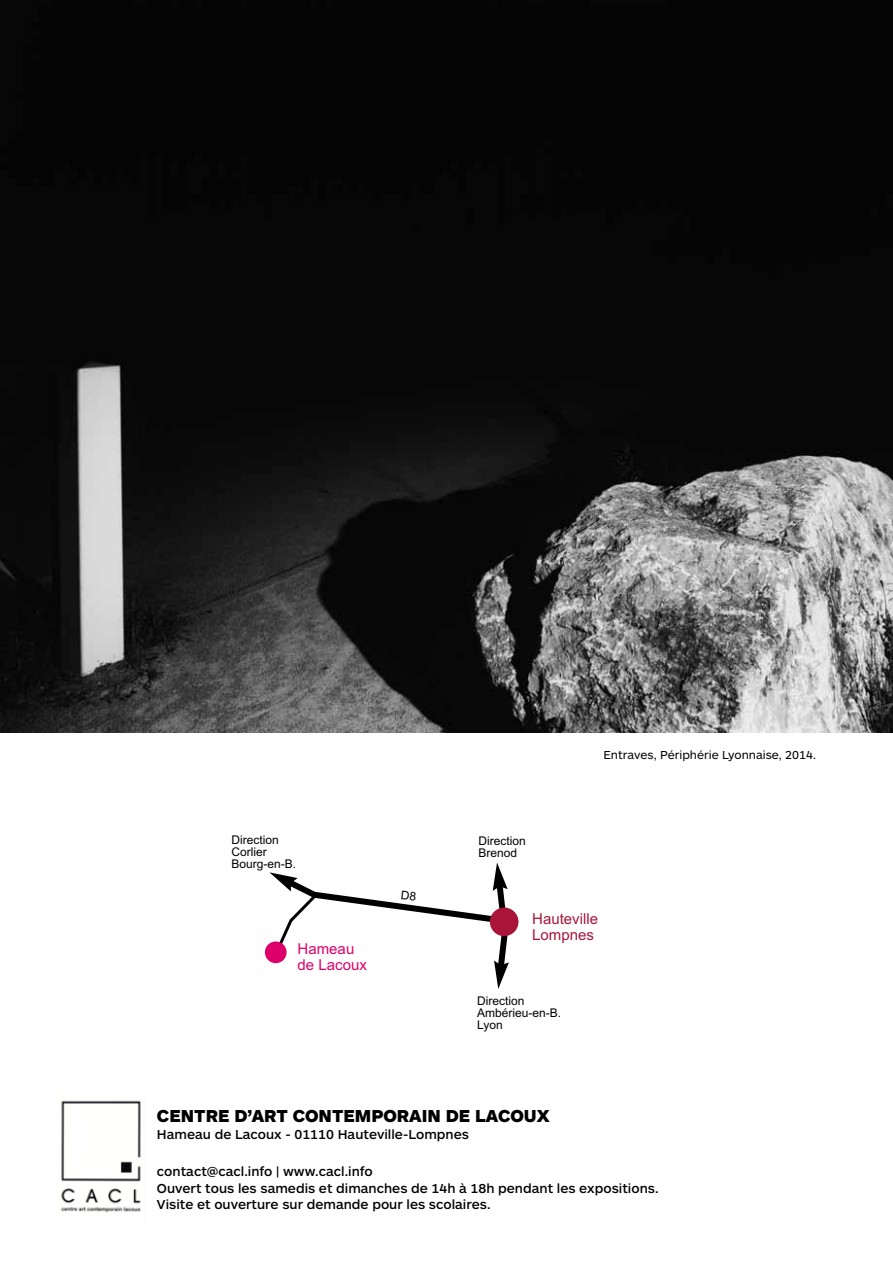
<style>
.page{position:relative;width:893px;height:1263px;background:#fff}
.page>*{position:absolute;margin:0;border:0;box-sizing:border-box;transform-origin:0 0}
.t1{font:900 18px "ARS Maquette Pro";color:#000}
.t2{font:15px/16.5px "Arial";color:#a91539}
.t3{font:15px/16.5px "Arial";color:#de006a}
.t4{font:500 13.5px/16.2px "ARS Maquette Pro";color:#000}
.t5{font:12px/12px "Arial";color:#000}
.t6{font:12px "ARS Maquette Pro";color:#000}
</style>
<div class="page">
<div style="left:265px;top:941px;width:22px;height:22px;background:#de006a;border-radius:50%"></div>
<div style="left:490px;top:907px;width:28px;height:29px;background:#a91539;border-radius:50%"></div>
<img style="left:61px;top:1100px;width:80px;height:113px">
<img style="left:0;top:0;width:893px;height:732px">
<svg style="left:269px;top:862px;width:244px;height:127px"></svg>
<p class="t5" style="left:231px;top:834px;width:66px">Direction<br>Corlier<br>Bourg-en-B.</p>
<p class="t3" style="left:298px;top:940px;width:71px">Hameau de Lacoux</p>
<p class="t6" style="left:603px;top:747px;width:214px">Entraves, Périphérie Lyonnaise, 2014.</p>
<p class="t5" style="left:479px;top:835px;width:49px">Direction<br>Brenod</p>
<p class="t2" style="left:532px;top:910px;width:67px">Hauteville<br>Lompnes</p>
<p class="t5" style="left:477px;top:994px;width:86px">Direction<br>Ambérieu-en-B.<br>Lyon</p>
<h1 class="t1" style="left:157px;top:1104px;width:394px">CENTRE D’ART CONTEMPORAIN DE LACOUX</h1>
<p class="t4" style="left:157px;top:1125px;width:313px">Hameau de Lacoux - 01110 Hauteville-Lompnes</p>
<p class="t4" style="left:157px;top:1163px;width:503px">contact@cacl.info | www.cacl.info<br>Ouvert tous les samedis et dimanches de 14h à 18h pendant les expositions.<br>Visite et ouverture sur demande pour les scolaires.</p>
</div>
